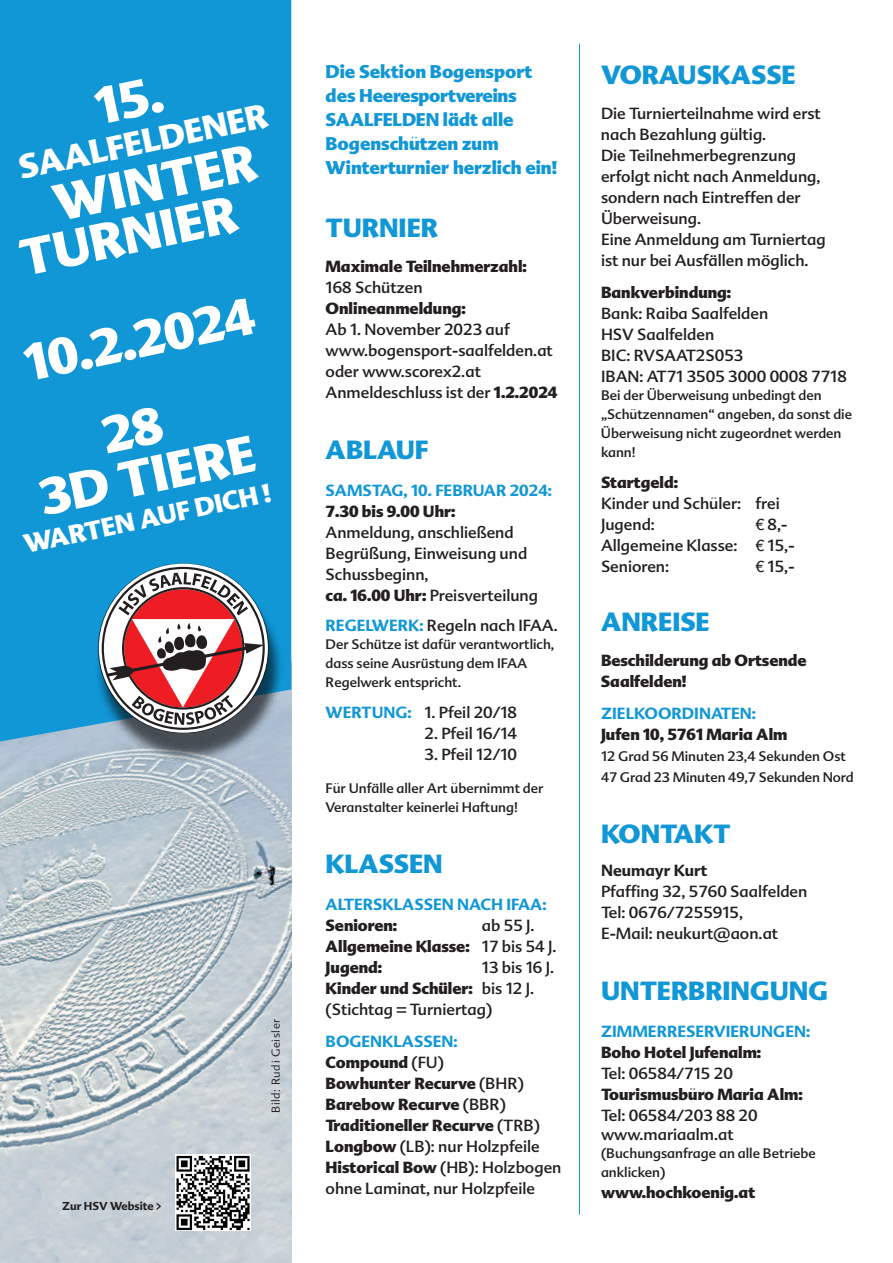
<style>
.page{position:relative;width:893px;height:1263px;background:#fff}
.page>*{position:absolute;margin:0;border:0;box-sizing:border-box;transform-origin:0 0}
.t1{font:900 50.25px/46.7px "Advert";color:#fff}
.t2{font:900 33px "Advert";color:#fff}
.t3{font:900 25.65px "Advert";color:#1197d6}
.t4{font:900 25.5px "Advert";color:#fff}
.t5{font:900 18px/24px "Advert";color:#1197d6}
.t6{font:15.75px/21px "Advert";color:#231f20}
.t7{font:900 15.75px/21px "Advert";color:#231f20}
.t8{font:700 15.75px "Advert";color:#1197d6}
.t9{font:700 15.75px "Advert";color:#231f20}
.t10{font:13.5px/18.8px "Advert";color:#231f20}
.t11{font:300 11.25px "Advert";letter-spacing:.05em;color:#231f20}
.t12{font:700 11.25px "Advert";color:#231f20}
.s1{font-family:"Koz Go Pr 6 N";font-weight:300}
.s2{font-weight:900}
.s3{font-weight:700;color:#1197d6}
.s4{font-weight:400}
.s5{font-family:"Helvetica Neue"}
</style>
<div class="page">
<img style="left:0;top:741px;width:291px;height:522px">
<div style="left:0;top:0;width:291px;height:741px;background:#1197d6"></div>
<img style="left:77px;top:551px;width:213px;height:195px">
<img style="left:90px;top:569px;width:199px;height:199px">
<svg style="left:101px;top:567px;width:164px;height:163px"></svg>
<hr style="left:579px;top:44px;width:1px;height:1170px;background:#1197d6">
<img style="left:175px;top:1155px;width:76px;height:75px">
<div style="left:92px;top:79px;width:73px;height:46px;background:#1197d6"></div>
<h2 class="t2" style="left:15px;top:149px;width:255px;rotate:-12deg">SAALFELDENER</h2>
<h1 class="t1" style="left:6px;top:191px;width:251px;text-indent:44px;rotate:-12deg">WINTER<br>TURNIER</h1>
<h1 class="t1" style="left:76px;top:309px;width:174px;line-height:87px;text-indent:-60px;rotate:-12deg">10.2.2024<br>28</h1>
<h1 class="t1" style="left:35px;top:476px;width:221px;rotate:-12deg">3D TIERE</h1>
<h3 class="t4" style="left:21px;top:530px;width:253px;rotate:-12deg">WARTEN AUF DICH !</h3>
<p class="t12" style="left:62px;top:1199px;width:101px">Zur HSV Website &gt;</p>
<p class="t11" style="left:269px;top:1113px;width:96px;rotate:-90deg">Bild: Rudi Geisler</p>
<p class="t5" style="left:326px;top:60px;width:233px">Die Sektion Bogensport des Heeresportvereins<br>SAALFELDEN lädt alle<br>Bogenschu<span class="s1">̈</span> tzen zum<br>Winterturnier herzlich ein!</p>
<h3 class="t3" style="left:326px;top:214px;width:114px">TURNIER</h3>
<p class="t7" style="left:326px;top:256px;width:203px">Maximale Teilnehmerzahl:</p>
<p class="t6" style="left:326px;top:277px;width:99px">168 Schützen</p>
<p class="t7" style="left:326px;top:298px;width:142px">Onlineanmeldung:</p>
<p class="t6" style="left:326px;top:319px;width:233px">Ab 1. November 2023 auf www.bogensport-saalfelden.at oder www.scorex2.at<br>Anmeldeschluss ist der <span class="s2">1.2.2024</span></p>
<h3 class="t3" style="left:326px;top:435px;width:104px">ABLAUF</h3>
<p class="t8" style="left:326px;top:482px;width:228px">SAMSTAG, 10. FEBRUAR 2024:</p>
<p class="t7" style="left:326px;top:501px;width:131px">7.30 bis 9.00 Uhr:</p>
<p class="t6" style="left:326px;top:522px;width:214px">Anmeldung, anschließend<br>Begrüßung, Einweisung und<br>Schussbeginn,<br><span class="s2">ca. 16.00 Uhr:</span> Preisverteilung</p>
<p class="t6" style="left:326px;top:615px;width:234px"><span class="s3">REGELWERK:</span> Regeln nach IFAA.</p>
<p class="t10" style="left:326px;top:635px;width:230px">Der Schütze ist dafür verantwortlich, dass seine Ausrüstung dem IFAA<br>Regelwerk entspricht.</p>
<p class="t6" style="left:326px;top:702px;width:193px"><span class="s3">WERTUNG:</span> 1. Pfeil 20/18</p>
<p class="t6" style="left:424px;top:723px;width:94px">2. Pfeil 16/14</p>
<p class="t6" style="left:424px;top:744px;width:94px">3. Pfeil 12/10</p>
<p class="t10" style="left:326px;top:779px;width:219px">Fu<span class="s1">̈</span>r Unfälle aller Art u<span class="s1">̈</span>bernimmt der<br>Veranstalter keinerlei Haftung!</p>
<h3 class="t3" style="left:326px;top:849px;width:119px">KLASSEN</h3>
<p class="t8" style="left:326px;top:895px;width:223px">ALTERSKLASSEN NACH IFAA:</p>
<p class="t7" style="left:326px;top:915px;width:73px">Senioren:</p>
<p class="t7" style="left:326px;top:915px;width:232px;text-indent:156px"><span class="s4">ab 55 J.<br></span>Allgemeine Klasse: <span class="s4">17 bis 54 J.<br></span>Jugend:</p>
<p class="t6" style="left:326px;top:957px;width:230px;text-indent:156px">13 bis 16 J.<br><span class="s2">Kinder und Schüler:</span> bis 12 J. (Stichtag = Turniertag)</p>
<p class="t7" style="left:326px;top:1031px;width:237px"><span class="s3">BOGENKLASSEN:<br></span>Compound <span class="s4">(FU)<br></span>Bowhunter Recurve <span class="s4">(BHR)<br></span>Barebow Recurve <span class="s4">(BBR)<br></span>Traditioneller Recurve <span class="s4">(TRB)<br></span>Longbow <span class="s4">(LB): nur Holzpfeile<br></span>Historical Bow <span class="s4">(HB): Holzbogen ohne Laminat, nur Holzpfeile</span></p>
<h3 class="t3" style="left:601px;top:61px;width:196px">VORAUSKASSE</h3>
<p class="t6" style="left:601px;top:103px;width:226px">Die Turnierteilnahme wird erst nach Bezahlung gu<span class="s1">̈</span>ltig.<br>Die Teilnehmerbegrenzung erfolgt nicht nach Anmeldung, sondern nach Eintreffen der<br>Überweisung.<br>Eine Anmeldung am Turniertag ist nur bei Ausfällen möglich.</p>
<p class="t7" style="left:601px;top:282px;width:132px">Bankverbindung:</p>
<p class="t6" style="left:601px;top:303px;width:247px">Bank: Raiba Saalfelden<br>HSV Saalfelden<br>BIC: RVSAAT2S053<br>IBAN: AT71 3505 3000 0008 7718</p>
<p class="t10" style="left:601px;top:386px;width:253px">Bei der Überweisung unbedingt den „Schu<span class="s1">̈</span> tzennamen“ angeben, da sonst die<br>Überweisung nicht zugeordnet werden kann!</p>
<p class="t6" style="left:601px;top:472px;width:180px"><span class="s2">Startgeld:<br></span>Kinder und Schu<span class="s1">̈</span>ler: frei<br>Jugend:</p>
<p class="t6" style="left:601px;top:514px;width:195px;text-indent:155px"><span class="s5">€</span> 8,-<br>Allgemeine Klasse: <span class="s5">€</span> 15,-<br>Senioren:</p>
<p class="t6" style="left:755px;top:556px;width:41px"><span class="s5">€</span> 15,-</p>
<h3 class="t3" style="left:601px;top:607px;width:110px">ANREISE</h3>
<p class="t7" style="left:601px;top:650px;width:207px">Beschilderung ab Ortsende<br>Saalfelden!</p>
<p class="t8" style="left:601px;top:704px;width:157px">ZIELKOORDINATEN:</p>
<p class="t7" style="left:601px;top:724px;width:188px">Jufen 10, 5761 Maria Alm</p>
<p class="t10" style="left:601px;top:745px;width:254px;line-height:21px">12 Grad 56 Minuten 23,4 Sekunden Ost<br>47 Grad 23 Minuten 49,7 Sekunden Nord</p>
<h3 class="t3" style="left:601px;top:819px;width:131px">KONTAKT</h3>
<p class="t9" style="left:601px;top:862px;width:108px">Neumayr Kurt</p>
<p class="t6" style="left:601px;top:881px;width:208px">Pfaffing 32, 5760 Saalfelden<br>Tel: 0676/7255915,<br>E-Mail: neukurt@aon.at</p>
<h3 class="t3" style="left:601px;top:976px;width:229px">UNTERBRINGUNG</h3>
<p class="t8" style="left:601px;top:1022px;width:211px">ZIMMERRESERVIERUNGEN:</p>
<p class="t7" style="left:601px;top:1042px;width:162px">Boho Hotel Jufenalm:</p>
<p class="t6" style="left:601px;top:1063px;width:203px">Tel: 06584/715 20<br><span class="s2">Tourismusbu</span><span class="s1">̈</span> <span class="s2">ro Maria Alm:<br></span>Tel: 06584/203 88 20</p>
<p class="t6" style="left:601px;top:1124px;width:134px">www.mariaalm.at</p>
<p class="t10" style="left:601px;top:1144px;width:216px">(Buchungsanfrage an alle Betriebe anklicken)</p>
<p class="t7" style="left:601px;top:1182px;width:156px">www.hochkoenig.at</p>
</div>
